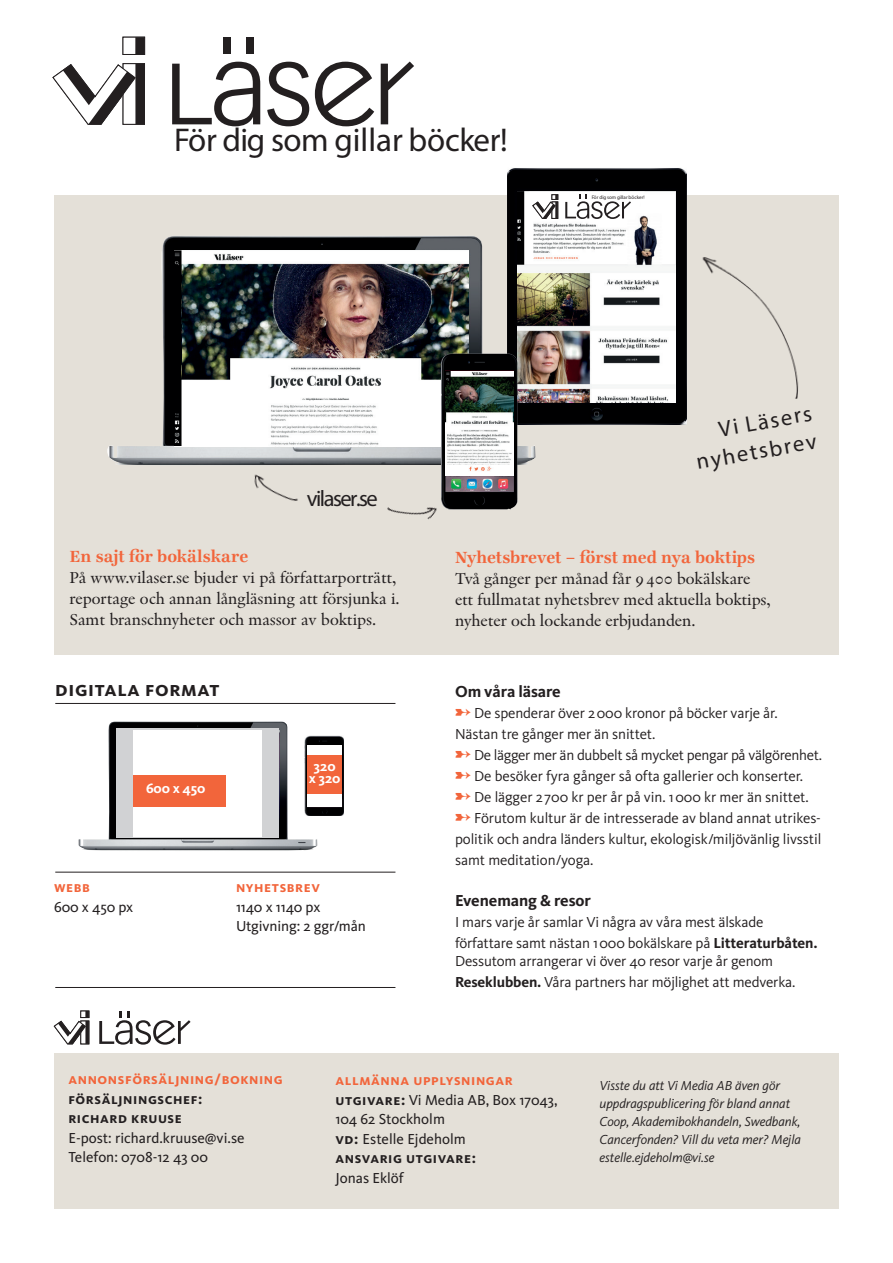
<style>
.page{position:relative;width:893px;height:1263px;background:#fff}
.page>*{position:absolute;margin:0;border:0;box-sizing:border-box;transform-origin:0 0}
.t1{font:33px "Myriad Pro";letter-spacing:-.01em;color:#231f20}
.t2{font:22.5px/28.5px "Myriad Pro";letter-spacing:-.065em;color:#231f20;text-align:right}
.t3{font:700 21px "Kievit OT";letter-spacing:.03em;color:#231f20}
.t4{font:700 17.7px "Ingeborg";color:#f2653b}
.t5{font:16.5px/21px "Indigo Antiqua 2";letter-spacing:-.01em;color:#231f20}
.t6{font:700 16.5px "Kievit OT";color:#231f20}
.t7{font:15px/21px "Kievit OT";letter-spacing:-.01em;color:#231f20}
.t8{font:15px/19.5px "Kievit OT";color:#231f20}
.t9{font:700 15px "Kievit OT";letter-spacing:.04em;color:#f2653b}
.t10{font:700 15px/19.5px "Kievit OT";letter-spacing:.04em;color:#231f20}
.t11{font:700 14.1px/12.9px "Kievit OT";letter-spacing:-.005em;color:#fff;text-align:center}
.t12{font:italic 13.5px/18px "Kievit OT";letter-spacing:-.005em;color:#231f20}
.t13{font:5.1px "Myriad Pro";color:#231f20}
.s1{color:#f2653b}
.s2{font-weight:700}
.s3{font-weight:700;color:#f2653b}
</style>
<div class="page">
<div style="left:54px;top:1054px;width:785px;height:155px;background:#e4e0d8"></div>
<div style="left:54px;top:196px;width:785px;height:459px;background:#e4e0d8"></div>
<img style="left:107px;top:236px;width:428px;height:230px">
<img style="left:508px;top:168px;width:179px;height:257px">
<img style="left:517px;top:191px;width:159px;height:211px">
<img style="left:78px;top:721px;width:239px;height:130px">
<div style="left:117px;top:729px;width:162px;height:109px;background:#d1d2d4"></div>
<img style="left:305px;top:736px;width:39px;height:79px">
<div style="left:133px;top:730px;width:129px;height:107px;background:#fff"></div>
<div style="left:307px;top:745px;width:34px;height:62px;background:#fff"></div>
<div style="left:133px;top:775px;width:92px;height:31px;background:#f2653b"></div>
<div style="left:307px;top:755px;width:34px;height:39px;background:#f2653b"></div>
<hr style="left:55px;top:872px;width:340px;height:1px;background:#231f20">
<hr style="left:55px;top:703px;width:340px;height:1px;background:#231f20">
<hr style="left:55px;top:987px;width:340px;height:1px;background:#231f20">
<img style="left:181px;top:251px;width:288px;height:195px">
<img style="left:441px;top:354px;width:76px;height:155px">
<img style="left:446px;top:371px;width:67px;height:104px">
<img style="left:446px;top:372px;width:67px;height:92px">
<img style="left:175px;top:251px;width:6px;height:195px">
<div style="left:123px;top:37px;width:22px;height:18px;background:#fff;border:1px solid #231f20"></div>
<div style="left:135px;top:37px;width:10px;height:17px;background:#231f20"></div>
<div style="left:123px;top:63px;width:22px;height:61px;border:1px solid #231f20"></div>
<div style="left:135px;top:64px;width:10px;height:60px;background:#231f20"></div>
<svg style="left:53px;top:64px;width:83px;height:61px"></svg>
<svg style="left:381px;top:62px;width:33px;height:62px"></svg>
<svg style="left:172px;top:62px;width:88px;height:64px"></svg>
<svg style="left:315px;top:62px;width:59px;height:64px"></svg>
<svg style="left:267px;top:62px;width:42px;height:64px"></svg>
<div style="left:246px;top:37px;width:8px;height:16px;background:#231f20"></div>
<div style="left:224px;top:37px;width:7px;height:16px;background:#231f20"></div>
<svg style="left:529px;top:192px;width:116px;height:28px;background:#d3d2d3"></svg>
<svg style="left:54px;top:1011px;width:35px;height:33px"></svg>
<svg style="left:99px;top:1011px;width:92px;height:34px"></svg>
<img style="left:240px;top:457px;width:74px;height:44px">
<img style="left:387px;top:470px;width:60px;height:50px">
<img style="left:702px;top:257px;width:97px;height:142px">
<h1 class="t1" style="left:174px;top:120px;width:335px">För dig som gillar böcker!</h1>
<h2 class="t2" style="left:307px;top:484px;width:73px">vilaser.se</h2>
<p class="t13" style="left:592px;top:194px;width:54px">För dig som gillar böcker!</p>
<h2 class="t2" style="left:689px;top:419px;width:123px;rotate:-10deg">Vi Läsers nyhetsbrev</h2>
<p class="t4" style="left:69px;top:545px;width:180px">En sajt för bokälskare</p>
<p class="t5" style="left:69px;top:566px;width:332px">På www.vilaser.se bjuder vi på författarporträtt, reportage och annan långläsning att försjunka i.<br>Samt branschnyheter och massor av boktips.</p>
<h3 class="t3" style="left:55px;top:676px;width:166px">digitala format</h3>
<p class="t11" style="left:146px;top:782px;width:61px">600 x 450</p>
<p class="t11" style="left:309px;top:759px;width:33px">320 x 320</p>
<p class="t9" style="left:54px;top:879px;width:37px">webb</p>
<p class="t8" style="left:54px;top:897px;width:81px">600 x 450 px</p>
<p class="t9" style="left:236px;top:879px;width:85px">nyhetsbrev</p>
<p class="t8" style="left:236px;top:897px;width:131px">1140 x 1140 px<br>Utgivning: 2 ggr/mån</p>
<p class="t4" style="left:455px;top:546px;width:302px">Nyhetsbrevet – först med nya boktips</p>
<p class="t5" style="left:455px;top:567px;width:317px">Två gånger per månad får 9 400 bokälskare ett fullmatat nyhetsbrev med aktuella boktips, nyheter och lockande erbjudanden.</p>
<p class="t6" style="left:455px;top:682px;width:107px">Om våra läsare</p>
<p class="t7" style="left:455px;top:703px;width:369px"><span class="s1">➸</span> De spenderar över 2000 kronor på böcker varje år.<br>Nästan tre gånger mer än snittet.<br><span class="s1">➸</span> De lägger mer än dubbelt så mycket pengar på välgörenhet. <span class="s1">➸</span> De besöker fyra gånger så ofta gallerier och konserter. <span class="s1">➸</span> De lägger 2700 kr per år på vin. 1000 kr mer än snittet. <span class="s1">➸</span> Förutom kultur är de intresserade av bland annat utrikes&shy;politik och andra länders kultur, ekologisk/miljövänlig livsstil samt meditation/yoga.</p>
<p class="t6" style="left:455px;top:891px;width:138px">Evenemang &amp; resor</p>
<p class="t7" style="left:455px;top:912px;width:364px">I mars varje år samlar Vi några av våra mest älskade författare samt nästan 1000 bokälskare på <span class="s2">Litteraturbåten.</span></p>
<p class="t7" style="left:455px;top:951px;width:342px">Dessutom arrangerar vi över 40 resor varje år genom<br><span class="s2">Reseklubben.</span> Våra partners har möjlighet att medverka.</p>
<p class="t9" style="left:68px;top:1070px;width:216px">annonsförsäljning/bokning</p>
<p class="t10" style="left:68px;top:1089px;width:135px">försäljningschef: richard kruuse</p>
<p class="t8" style="left:68px;top:1128px;width:178px">E-post: richard.kruuse@vi.se<br>Telefon: 0708-12 43 00</p>
<p class="t8" style="left:335px;top:1071px;width:224px"><span class="s3">allmänna upplysningar </span><span class="s2">utgivare:</span> Vi Media AB, Box 17043,<br>104 62 Stockholm<br><span class="s2">vd:</span> Estelle Ejdeholm<br><span class="s2">ansvarig utgivare:</span></p>
<p class="t8" style="left:335px;top:1168px;width:70px">Jonas Eklöf</p>
<p class="t12" style="left:600px;top:1076px;width:203px">Visste du att Vi Media AB även gör uppdragspublicering för bland annat Coop, Akademibokhandeln, Swedbank, Cancerfonden? Vill du veta mer? Mejla estelle.ejdeholm@vi.se</p>
</div>
